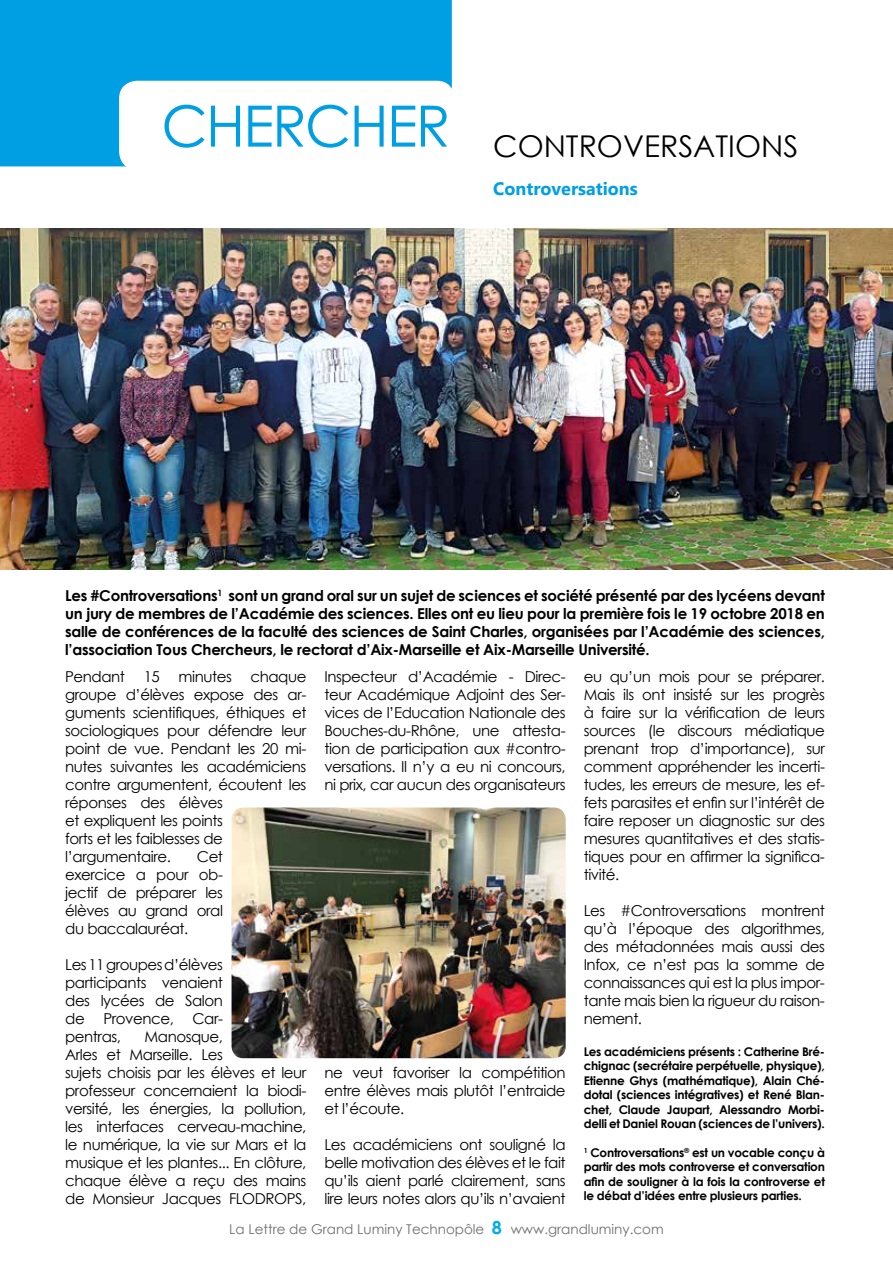
<style>
.page{position:relative;width:893px;height:1263px;background:#fff}
.page>*{position:absolute;margin:0;border:0;box-sizing:border-box;transform-origin:0 0}
.t1{font:57px "Century Gothic";letter-spacing:-.03em;color:#009fe3}
.t2{font:30px "Century Gothic";color:#000}
.t3{font:700 18px "Microsoft New Tai Lue";color:#009fe3}
.t4{font:15px/18px "Century Gothic";letter-spacing:-.03em;color:#000;text-align:justify}
.t5{font:700 15px/18px "Century Gothic";letter-spacing:-.015em;color:#000;text-align:justify}
.t6{font:13.5px "Century Gothic";color:#706f6f}
.t7{font:700 12px/14.4px "Century Gothic";letter-spacing:-.02em;color:#000;text-align:justify}
.s1{font-weight:700;font-size:18px;color:#00ace9}
</style>
<div class="page">
<div style="left:0;top:0;width:452px;height:166px;background:#009fe3"></div>
<div style="left:119px;top:81px;width:336px;height:89px;background:#fff;border-radius:18px"></div>
<img style="left:0;top:229px;width:893px;height:341px">
<img style="left:232px;top:807px;width:334px;height:251px">
<h1 class="t1" style="left:161px;top:86px;width:290px">CHERCHER</h1>
<h2 class="t2" style="left:493px;top:125px;width:306px">CONTROVERSATIONS</h2>
<p class="t3" style="left:493px;top:179px;width:146px">Controversations</p>
<p class="t5" style="left:65px;top:586px;width:761px">Les #Controversations<sup>1</sup> sont un grand oral sur un sujet de sciences et société présenté par des lycéens devant un jury de membres de l’Académie des sciences. Elles ont eu lieu pour la première fois le 19 octobre 2018 en salle de conférences de la faculté des sciences de Saint Charles, organisées par l’Académie des sciences, l’association Tous Chercheurs, le rectorat d’Aix-Marseille et Aix-Marseille Université.</p>
<p class="t4" style="left:65px;top:667px;width:243px;text-align:left">Pendant 15 minutes chaque groupe d’élèves expose des ar&shy;guments scientifiques, éthiques et sociologiques pour défendre leur point de vue. Pendant les 20 mi&shy;nutes suivantes les académiciens contre argumentent, écoutent les réponses des élèves<br>et expliquent les points<br>forts et les faiblesses de l’argumentaire.</p>
<p class="t4" style="left:65px;top:847px;width:159px;text-indent:132px">Cet exercice a pour ob&shy;jectif de préparer les élèves au grand oral du baccalauréat.</p>
<p class="t4" style="left:65px;top:955px;width:159px">Les 11 groupes d’élèves participants venaient des lycées de Salon de Provence, Car&shy;pentras,</p>
<p class="t4" style="left:65px;top:1027px;width:243px;text-align:left;text-indent:79px">Manosque,<br>Arles et Marseille. Les<br>sujets choisis par les élèves et leur professeur concernaient la biodi&shy;versité, les énergies, la pollution, les interfaces cerveau-machine, le numérique, la vie sur Mars et la musique et les plantes... En clôture, chaque élève a reçu des mains de Monsieur Jacques FLODROPS,</p>
<p class="t4" style="left:324px;top:667px;width:243px">Inspecteur d’Académie - Direc&shy;teur Académique Adjoint des Ser&shy;vices de l’Education Nationale des Bouches-du-Rhône, une attesta&shy;tion de participation aux #contro&shy;versations. Il n’y a eu ni concours, ni prix, car aucun des organisateurs</p>
<p class="t4" style="left:324px;top:1063px;width:243px">ne veut favoriser la compétition entre élèves mais plutôt l’entraide et l’écoute.</p>
<p class="t4" style="left:324px;top:1135px;width:243px">Les académiciens ont souligné la belle motivation des élèves et le fait qu’ils aient parlé clairement, sans lire leurs notes alors qu’ils n’avaient</p>
<p class="t4" style="left:584px;top:667px;width:243px">eu qu’un mois pour se préparer.<br>Mais ils ont insisté sur les progrès à faire sur la vérification de leurs sources (le discours médiatique prenant trop d’importance), sur comment appréhender les incerti&shy;tudes, les erreurs de mesure, les ef&shy;fets parasites et enfin sur l’intérêt de faire reposer un diagnostic sur des mesures quantitatives et des statis&shy;tiques pour en affirmer la significa&shy;tivité.</p>
<p class="t4" style="left:584px;top:901px;width:243px">Les #Controversations montrent qu’à l’époque des algorithmes, des métadonnées mais aussi des Infox, ce n’est pas la somme de connaissances qui est la plus impor&shy;tante mais bien la rigueur du raison&shy;nement.</p>
<p class="t7" style="left:584px;top:1044px;width:243px">Les académiciens présents : Catherine Bré&shy;chignac (secrétaire perpétuelle, physique), Etienne Ghys (mathématique), Alain Ché&shy;dotal (sciences intégratives) et René Blan&shy;chet, Claude Jaupart, Alessandro Morbi&shy;delli et Daniel Rouan (sciences de l’univers).</p>
<p class="t7" style="left:584px;top:1145px;width:243px"><sup>1</sup> Controversations<sup>®</sup> est un vocable conçu à partir des mots controverse et conversation afin de souligner à la fois la controverse et le débat d’idées entre plusieurs parties.</p>
<p class="t6" style="left:229px;top:1220px;width:436px">La Lettre de Grand Luminy Technopôle <span class="s1">8</span> www.grandluminy.com</p>
</div>
